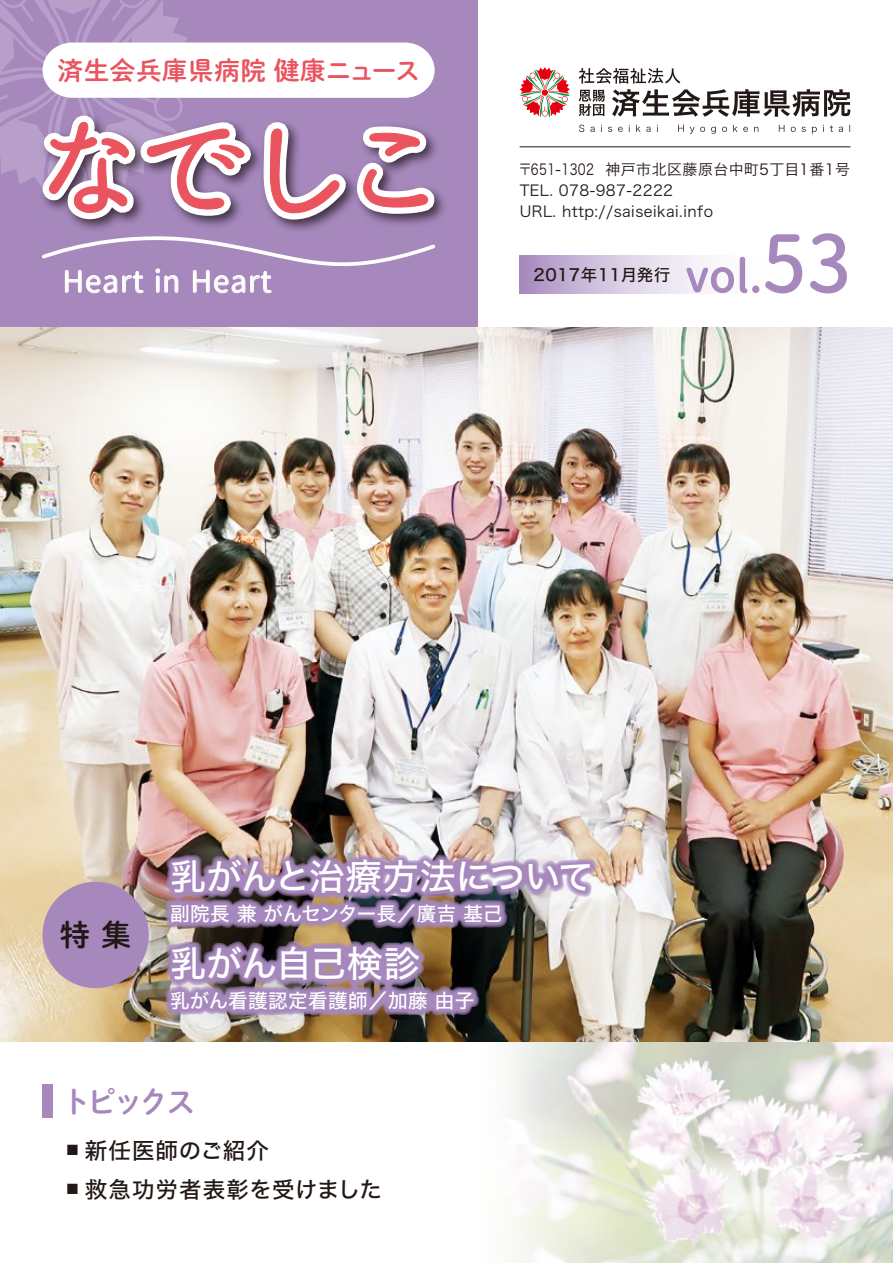
<style>
.page{position:relative;width:893px;height:1263px;background:#fff}
.page>*{position:absolute;margin:0;border:0;box-sizing:border-box;transform-origin:0 0}
.t1{font:127.5px "Honoka Maru Gothic";color:#ea545e}
.t2{font:42.9px "Honoka Maru Gothic";color:#a688bd}
.t3{font:36px "Hira Kaku Std N W5";letter-spacing:-.02em;color:#fff}
.t4{font:30px "Honoka Maru Gothic";letter-spacing:.025em;color:#fff}
.t5{font:30px "Shuei M Go Std B";letter-spacing:-.125em;color:#a688bd}
.t6{font:30px "Shuei M Go Std B";color:#221815}
.t7{font:25.5px "Shuei M Go Std B";letter-spacing:.025em;color:#ea545e}
.t8{font:22.5px "Hira Kaku Std N W5";letter-spacing:.05em;color:#221815}
.t9{font:19.5px "Hira Kaku Std N W5";letter-spacing:-.01em;color:#fff}
.t10{font:19.5px "Hira Kaku Std N W5";letter-spacing:.025em;color:#fff}
.t11{font:16.5px "Hira Kaku Std N W5";letter-spacing:.025em;color:#221815}
.t12{font:15px/21px "Hira Kaku Std N W3";letter-spacing:.03em;color:#221815;scale:.8 1}
.s1{font-size:77.25px}
</style>
<div class="page">
<div style="left:0;top:0;width:477px;height:327px;background:#a688bd"></div>
<img style="left:509px;top:1042px;width:384px;height:221px">
<img style="left:0;top:327px;width:893px;height:715px">
<svg style="left:520px;top:255px;width:166px;height:38px;background:#d0c1dd"></svg>
<svg style="left:686px;top:234px;width:117px;height:60px"></svg>
<svg style="left:810px;top:233px;width:37px;height:61px"></svg>
<div style="left:43px;top:1084px;width:10px;height:34px;background:#a688bd"></div>
<svg style="left:0;top:0;width:444px;height:332px"></svg>
<div style="left:43px;top:882px;width:106px;height:106px;background:#a688bd;border-radius:50%"></div>
<img style="left:159px;top:848px;width:443px;height:174px">
<hr style="left:520px;top:146px;width:330px;height:1px;background:#221815">
<svg style="left:520px;top:67px;width:50px;height:51px"></svg>
<svg style="left:579px;top:68px;width:271px;height:49px"></svg>
<svg style="left:579px;top:125px;width:5px;height:7px"></svg>
<svg style="left:590px;top:127px;width:5px;height:5px"></svg>
<svg style="left:608px;top:127px;width:4px;height:5px"></svg>
<svg style="left:618px;top:127px;width:5px;height:5px"></svg>
<svg style="left:636px;top:125px;width:4px;height:7px"></svg>
<svg style="left:646px;top:127px;width:4px;height:5px"></svg>
<svg style="left:678px;top:125px;width:6px;height:7px"></svg>
<svg style="left:690px;top:127px;width:15px;height:7px"></svg>
<svg style="left:711px;top:127px;width:5px;height:7px"></svg>
<svg style="left:722px;top:127px;width:5px;height:5px"></svg>
<svg style="left:733px;top:125px;width:15px;height:7px"></svg>
<svg style="left:754px;top:127px;width:4px;height:5px"></svg>
<svg style="left:779px;top:125px;width:5px;height:7px"></svg>
<svg style="left:791px;top:127px;width:5px;height:5px"></svg>
<svg style="left:802px;top:127px;width:4px;height:5px"></svg>
<svg style="left:812px;top:127px;width:5px;height:7px"></svg>
<svg style="left:830px;top:125px;width:3px;height:7px"></svg>
<svg style="left:839px;top:127px;width:4px;height:5px"></svg>
<h3 class="t7" style="left:58px;top:51px;width:364px">済生会兵庫県病院 健康ニュース</h3>
<h1 class="t1" style="left:35px;top:70px;width:414px">なでしこ</h1>
<p class="t12" style="left:519px;top:159px;width:415px">〒651-1302 神戸市北区藤原台中町5丁目1番1号<br>TEL. 078-987-2222<br>URL. http://saiseikai.info</p>
<h3 class="t4" style="left:62px;top:260px;width:211px">Heart in Heart</h3>
<p class="t11" style="left:534px;top:262px;width:138px">2017年11月発行</p>
<h2 class="t2" style="left:686px;top:245px;width:166px">vol.<span class="s1">53</span></h2>
<h3 class="t6" style="left:60px;top:912px;width:72px">特 集</h3>
<h3 class="t3" style="left:170px;top:849px;width:425px">乳がんと治療方法について</h3>
<h3 class="t9" style="left:170px;top:899px;width:334px">副院長 兼 がんセンター長／廣吉 基己</h3>
<h3 class="t3" style="left:170px;top:936px;width:251px">乳がん自己検診</h3>
<h3 class="t10" style="left:170px;top:986px;width:306px">乳がん看護認定看護師／加藤 由子</h3>
<h3 class="t5" style="left:61px;top:1079px;width:137px">トピックス</h3>
<h3 class="t8" style="left:66px;top:1133px;width:205px"><sup>■</sup> 新任医師のご紹介</h3>
<h3 class="t8" style="left:66px;top:1172px;width:318px"><sup>■</sup> 救急功労者表彰を受けました</h3>
</div>
